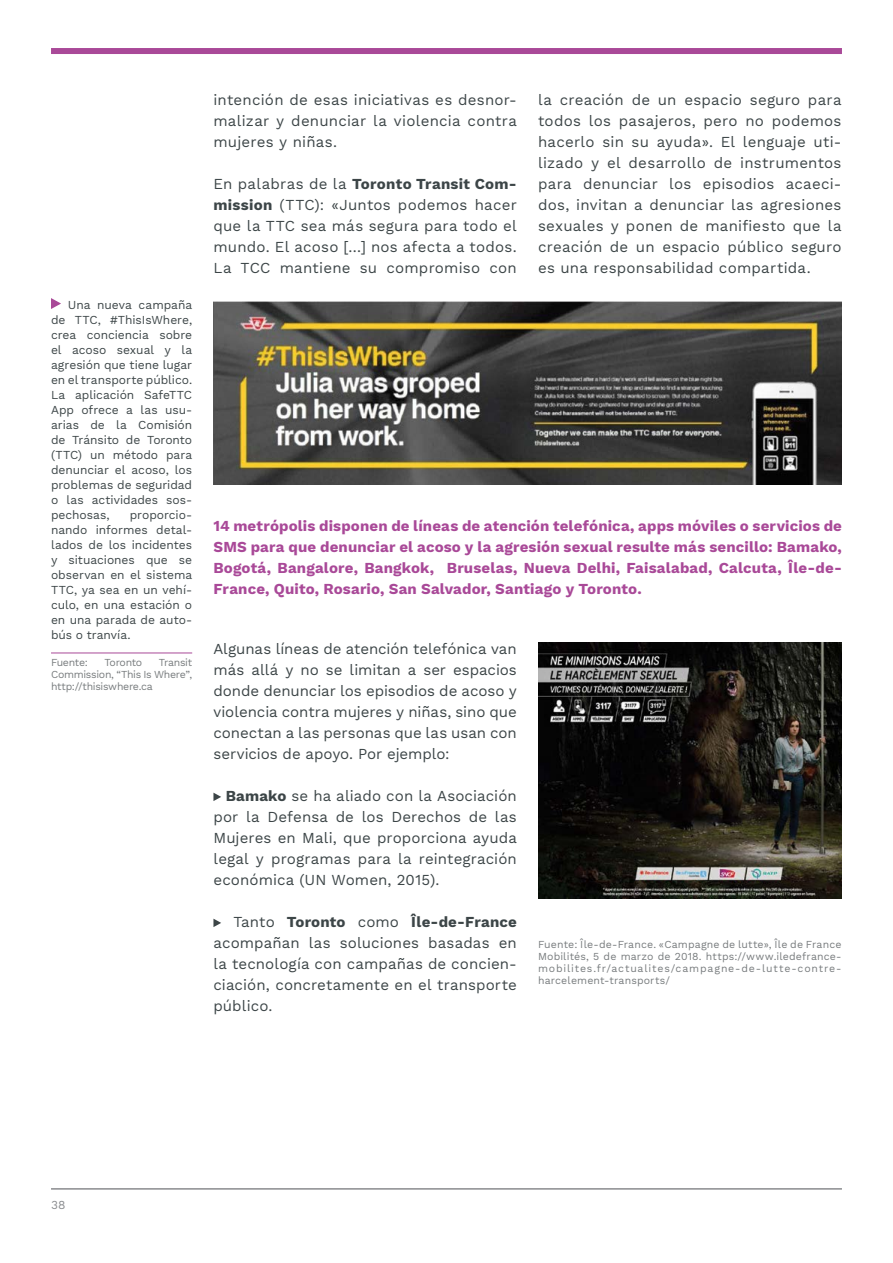
<style>
.page{position:relative;width:893px;height:1263px;background:#fff}
.page>*{position:absolute;margin:0;border:0;box-sizing:border-box;transform-origin:0 0}
.t1{font:15px/21px "Work Sans";letter-spacing:.015em;color:#3c4547;text-align:justify}
.t2{font:700 15px/21px "Work Sans";letter-spacing:.01em;color:#a94998;text-align:justify}
.t3{font:12px/15px "Work Sans";letter-spacing:-.005em;color:#3c4547;text-align:justify}
.t4{font:12px "Work Sans";color:#898b8e}
.t5{font:10.5px/12px "Work Sans";letter-spacing:-.02em;color:#777b7d;text-align:justify}
.s1{font-weight:700}
</style>
<div class="page">
<hr style="left:52px;top:1188px;width:789px;height:1px;background:#898b8e">
<div style="left:54px;top:48px;width:785px;height:6px;background:#a94998"></div>
<svg style="left:213px;top:793px;width:8px;height:8px"></svg>
<svg style="left:213px;top:919px;width:8px;height:8px"></svg>
<hr style="left:51px;top:653px;width:141px;height:1px;background:#a94998">
<svg style="left:51px;top:298px;width:10px;height:11px"></svg>
<img style="left:213px;top:302px;width:628px;height:183px">
<img style="left:538px;top:642px;width:304px;height:256px">
<p class="t3" style="left:51px;top:298px;width:143px;text-indent:17px">Una nueva campaña de TTC, #ThisIsWhere, crea conciencia sobre el acoso sexual y la agresión que tiene lugar en el transporte público.<br>La aplicación SafeTTC App ofrece a las usu&shy;arias de la Comisión de Tránsito de Toronto (TTC) un método para denunciar el acoso, los problemas de seguridad o las actividades sos&shy;pechosas,</p>
<p class="t3" style="left:51px;top:508px;width:143px;text-indent:79px">proporcio&shy;nando informes detal&shy;lados de los incidentes y situaciones que se observan en el sistema TTC, ya sea en un vehí&shy;culo, en una estación o en una parada de auto&shy;bús o tranvía.</p>
<p class="t5" style="left:51px;top:657px;width:38px">Fuente:</p>
<p class="t5" style="left:104px;top:657px;width:39px">Toronto</p>
<p class="t5" style="left:51px;top:657px;width:143px;text-indent:108px">Transit Commission, “This Is Where”, http://thisiswhere.ca</p>
<p class="t1" style="left:213px;top:90px;width:305px">intención de esas iniciativas es desnor&shy;malizar y denunciar la violencia contra mujeres y niñas.</p>
<p class="t1" style="left:213px;top:174px;width:305px">En palabras de la <span class="s1">Toronto Transit Com&shy;mission</span> (TTC): «Juntos podemos hacer que la TTC sea más segura para todo el mundo. El acoso [...] nos afecta a todos.<br>La TCC mantiene su compromiso con</p>
<p class="t1" style="left:538px;top:90px;width:305px">la creación de un espacio seguro para todos los pasajeros, pero no podemos hacerlo sin su ayuda». El lenguaje uti&shy;lizado y el desarrollo de instrumentos para denunciar los episodios acaeci&shy;dos, invitan a denunciar las agresiones sexuales y ponen de manifiesto que la creación de un espacio público seguro es una responsabilidad compartida.</p>
<p class="t2" style="left:213px;top:516px;width:630px">14 metrópolis disponen de líneas de atención telefónica, apps móviles o servicios de SMS para que denunciar el acoso y la agresión sexual resulte más sencillo: Bamako, Bogotá, Bangalore, Bangkok, Bruselas, Nueva Delhi, Faisalabad, Calcuta, Île-de-France, Quito, Rosario, San Salvador, Santiago y Toronto.</p>
<p class="t1" style="left:213px;top:639px;width:305px">Algunas líneas de atención telefónica van más allá y no se limitan a ser espacios donde denunciar los episodios de acoso y violencia contra mujeres y niñas, sino que conectan a las personas que las usan con servicios de apoyo. Por ejemplo:</p>
<p class="t1" style="left:213px;top:786px;width:305px;text-indent:12px"><span class="s1">Bamako</span> se ha aliado con la Asociación por la Defensa de los Derechos de las Mujeres en Mali, que proporciona ayuda legal y programas para la reintegración económica (UN Women, 2015).</p>
<p class="t1" style="left:213px;top:912px;width:305px;text-indent:20px">Tanto <span class="s1">Toronto</span> como <span class="s1">Île-de-France </span>acompañan las soluciones basadas en la tecnología con campañas de concien&shy;ciación, concretamente en el transporte público.</p>
<p class="t5" style="left:538px;top:939px;width:305px">Fuente: Île-de-France. «Campagne de lutte», Île de France Mobilités, 5 de marzo de 2018. https://www.iledefrance&shy;mobilites.fr/actualites/campagne-de-lutte-contre&shy;harcelement-transports/</p>
<p class="t4" style="left:51px;top:1197px;width:16px">38</p>
</div>
